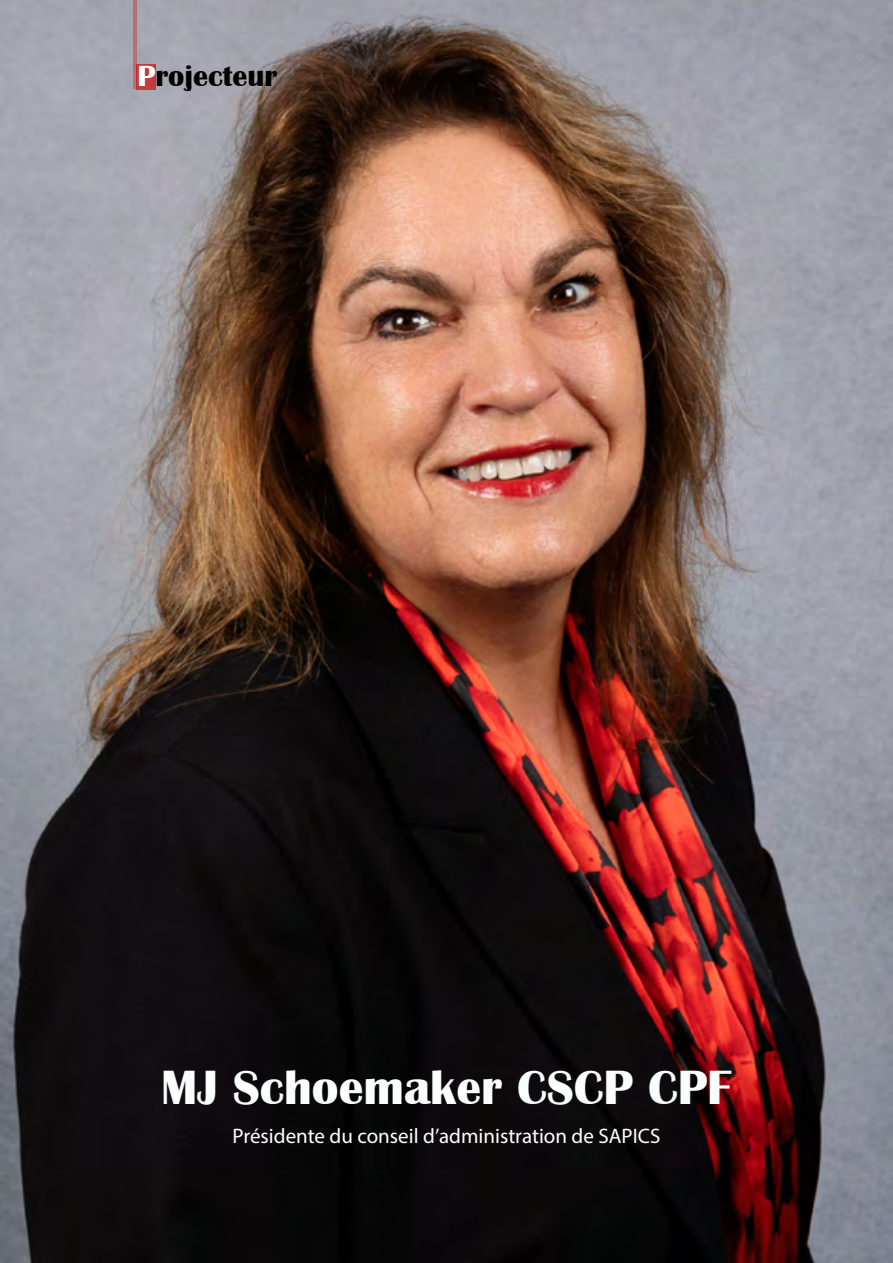
<style>
.page{position:relative;width:893px;height:1263px;background:#fff}
.page>*{position:absolute;margin:0;border:0;box-sizing:border-box;transform-origin:0 0}
.t1{font:700 49.5px "Britannic";color:#fafffd}
.t2{font:700 30px "Britannic";color:#000}
.t3{font:21px "Myriad Pro";color:#fff}
.s1{color:#fff}
</style>
<div class="page">
<img style="left:0;top:0;width:893px;height:1263px">
<hr style="left:136px;top:0;width:1px;height:89px;background:#cd1719">
<hr style="left:134px;top:0;width:1px;height:89px;background:#cd1719">
<div style="left:137px;top:64px;width:19px;height:25px;background:#c33b3f"></div>
<h2 class="t2" style="left:138px;top:59px;width:141px"><span class="s1">P</span>rojecteur</h2>
<h1 class="t1" style="left:161px;top:1060px;width:572px">MJ Schoemaker CSCP CPF</h1>
<p class="t3" style="left:233px;top:1123px;width:429px">Présidente du conseil d’administration de SAPICS</p>
</div>
